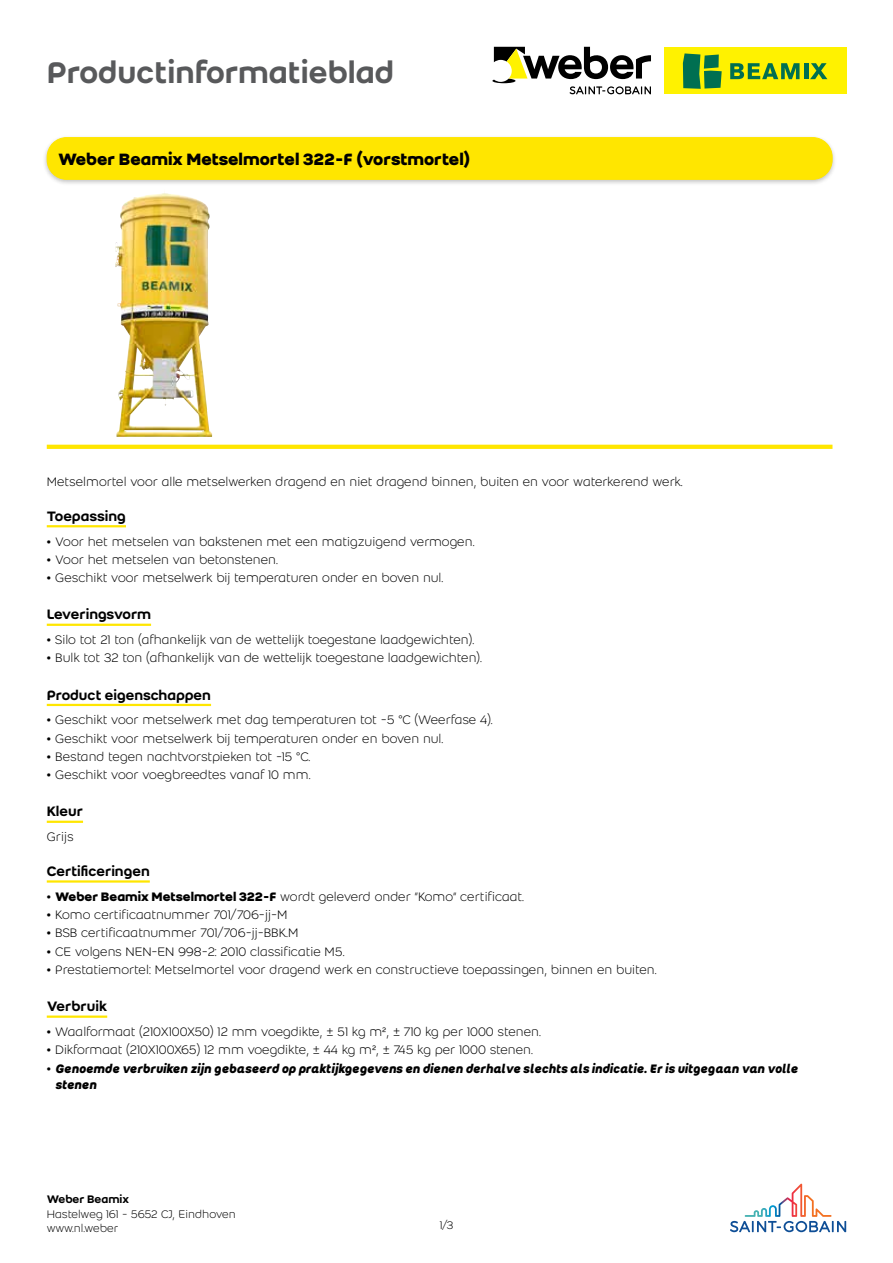
<style>
.page{position:relative;width:893px;height:1263px;background:#fff}
.page>*{position:absolute;margin:0;border:0;box-sizing:border-box;transform-origin:0 0}
.t1{font:500 33px "Weber";color:#58595b}
.t2{font:700 18px "Weber";color:#000}
.t3{font:500 15px "Weber";color:#000}
.t4{font:500 15px "Weber";letter-spacing:-.02em;color:#000}
.t5{font:300 13.5px "Weber";color:#000}
.t6{font:italic 700 13.5px/16.2px "Weber";color:#000}
.t7{font:300 12px/14.4px "Weber";color:#000}
.t8{font:500 12px "Weber";color:#000}
.s1{font-weight:500}
.s2{font-weight:700}
.s3{font-weight:500;font-style:normal}
</style>
<div class="page">
<svg style="left:730px;top:1184px;width:116px;height:48px"></svg>
<div style="left:664px;top:47px;width:182px;height:47px;background:#fff200"></div>
<svg style="left:683px;top:53px;width:39px;height:36px"></svg>
<hr style="left:804px;top:63px;width:4px;height:16px;background:#006f51">
<svg style="left:810px;top:63px;width:17px;height:16px"></svg>
<svg style="left:730px;top:63px;width:69px;height:16px"></svg>
<svg style="left:492px;top:47px;width:159px;height:47px"></svg>
<div style="left:42px;top:135px;width:795px;height:52px;background:#000;opacity:.24"></div>
<div style="left:47px;top:138px;width:785px;height:41px;background:#ffe600;border-radius:20px"></div>
<div style="left:47px;top:137px;width:785px;height:43px;border:1px solid #ffe600;border-radius:20px"></div>
<img style="left:115px;top:193px;width:49px;height:179px">
<svg style="left:47px;top:445px;width:785px;height:4px;background:#ffe604"></svg>
<hr style="left:47px;top:525px;width:79px;height:2px;background:#ffe600">
<hr style="left:47px;top:624px;width:104px;height:2px;background:#ffe600">
<hr style="left:47px;top:704px;width:164px;height:2px;background:#ffe600">
<hr style="left:47px;top:821px;width:36px;height:2px;background:#ffe600">
<hr style="left:47px;top:880px;width:103px;height:3px;background:#ffe600">
<hr style="left:47px;top:1015px;width:60px;height:3px;background:#ffe600">
<h1 class="t1" style="left:47px;top:48px;width:349px">Productinformatieblad</h1>
<h2 class="t2" style="left:58px;top:146px;width:414px">Weber Beamix Metselmortel 322-F (vorstmortel)</h2>
<p class="t5" style="left:47px;top:472px;width:637px">Metselmortel voor alle metselwerken dragend en niet dragend binnen, buiten en voor waterkerend werk.</p>
<p class="t3" style="left:47px;top:505px;width:81px">Toepassing</p>
<p class="t5" style="left:47px;top:532px;width:429px"><span class="s1">•</span> Voor het metselen van bakstenen met een matigzuigend vermogen.</p>
<p class="t5" style="left:47px;top:550px;width:233px"><span class="s1">•</span> Voor het metselen van betonstenen.</p>
<p class="t5" style="left:47px;top:569px;width:398px"><span class="s1">•</span> Geschikt voor metselwerk bij temperaturen onder en boven nul.</p>
<p class="t4" style="left:47px;top:603px;width:106px">Leveringsvorm</p>
<p class="t5" style="left:47px;top:631px;width:429px"><span class="s1">•</span> Silo tot 21 ton (afhankelijk van de wettelijk toegestane laadgewichten).</p>
<p class="t5" style="left:47px;top:649px;width:437px"><span class="s1">•</span> Bulk tot 32 ton (afhankelijk van de wettelijk toegestane laadgewichten).</p>
<p class="t3" style="left:47px;top:684px;width:166px">Product eigenschappen</p>
<p class="t5" style="left:47px;top:711px;width:447px"><span class="s1">•</span> Geschikt voor metselwerk met dag temperaturen tot -5 °C (Weerfase 4).</p>
<p class="t5" style="left:47px;top:729px;width:398px"><span class="s1">•</span> Geschikt voor metselwerk bij temperaturen onder en boven nul.</p>
<p class="t5" style="left:47px;top:747px;width:265px"><span class="s1">•</span> Bestand tegen nachtvorstpieken tot -15 °C.</p>
<p class="t5" style="left:47px;top:766px;width:265px"><span class="s1">•</span> Geschikt voor voegbreedtes vanaf 10 mm.</p>
<p class="t3" style="left:47px;top:800px;width:38px">Kleur</p>
<p class="t5" style="left:47px;top:827px;width:28px">Grijs</p>
<p class="t3" style="left:47px;top:860px;width:105px">Certificeringen</p>
<p class="t5" style="left:47px;top:887px;width:479px"><span class="s1">•</span> <span class="s2">Weber Beamix Metselmortel 322-F</span> wordt geleverd onder “Komo” certificaat.</p>
<p class="t5" style="left:47px;top:906px;width:242px"><span class="s1">•</span> Komo certificaatnummer 701/706-jj-M</p>
<p class="t5" style="left:47px;top:924px;width:253px"><span class="s1">•</span> BSB certificaatnummer 701/706-jj-BBK.M</p>
<p class="t5" style="left:47px;top:942px;width:299px"><span class="s1">•</span> CE volgens NEN-EN 998-2: 2010 classificatie M5.</p>
<p class="t5" style="left:47px;top:960px;width:611px"><span class="s1">•</span> Prestatiemortel: Metselmortel voor dragend werk en constructieve toepassingen, binnen en buiten.</p>
<p class="t3" style="left:47px;top:995px;width:62px">Verbruik</p>
<p class="t5" style="left:47px;top:1022px;width:496px"><span class="s1">•</span> Waalformaat (210X100X50) 12 mm voegdikte, ± 51 kg m², ± 710 kg per 1000 stenen.</p>
<p class="t5" style="left:47px;top:1041px;width:488px"><span class="s1">•</span> Dikformaat (210X100X65) 12 mm voegdikte, ± 44 kg m², ± 745 kg per 1000 stenen.</p>
<p class="t6" style="left:55px;top:1060px;width:744px;text-indent:-9px"><span class="s3">•</span> Genoemde verbruiken zijn gebaseerd op praktijkgegevens en dienen derhalve slechts als indicatie. Er is uitgegaan van volle stenen</p>
<p class="t8" style="left:47px;top:1191px;width:84px">Weber Beamix</p>
<p class="t7" style="left:47px;top:1206px;width:190px">Hastelweg 161 - 5652 CJ, Eindhoven www.nl.weber</p>
<p class="t7" style="left:440px;top:1218px;width:15px">1/3</p>
</div>
